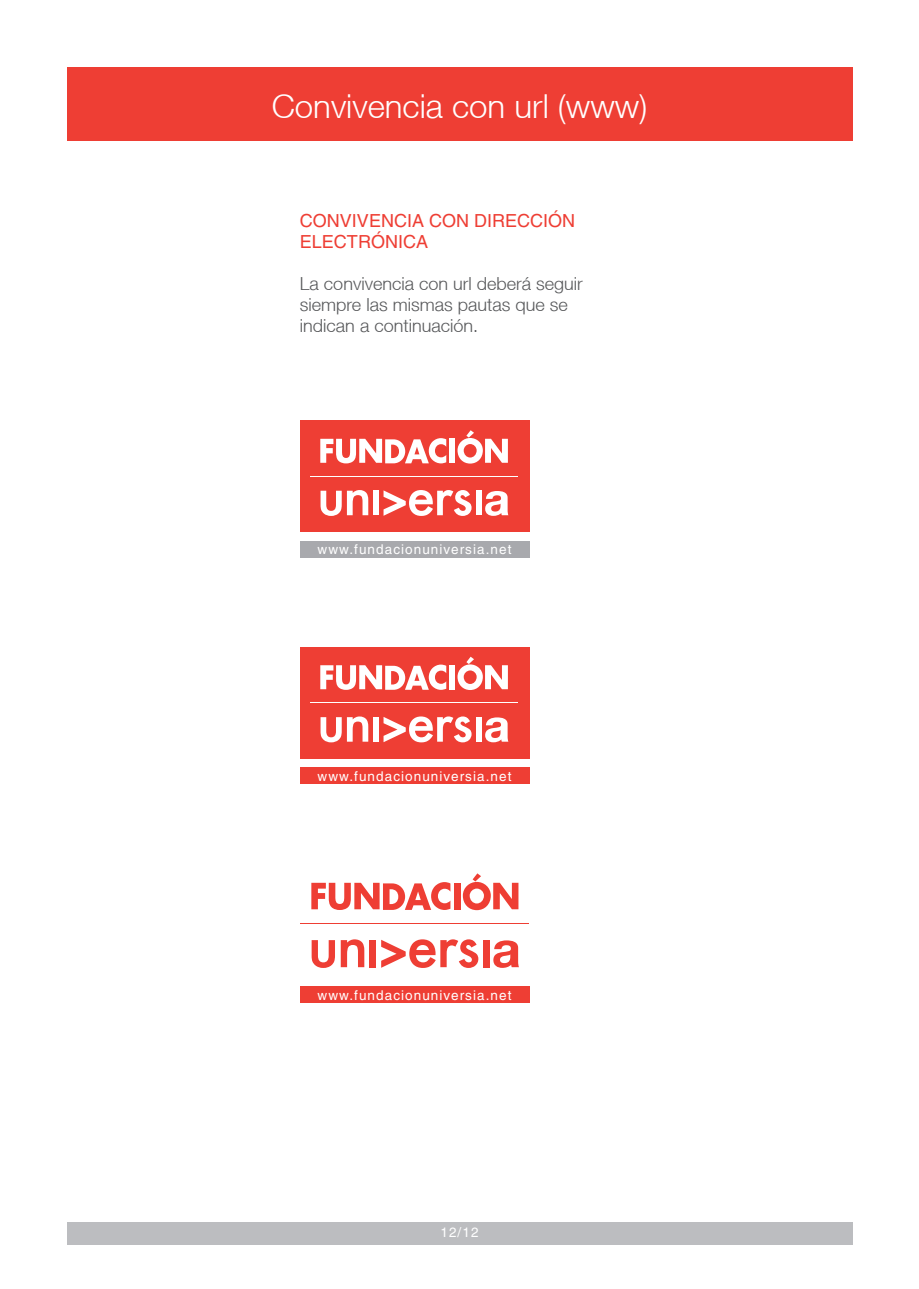
<style>
.page{position:relative;width:919px;height:1289px;background:#fff}
.page>*{position:absolute;margin:0;border:0;box-sizing:border-box;transform-origin:0 0}
.t1{font:300 33px "Helvetica Neue";color:#fff}
.t2{font:300 18px "Helvetica Neue";color:#57585a}
.t3{font:18px "Helvetica";color:#ee3e34}
.t4{font:13.5px "Helvetica";letter-spacing:.08em;color:#fff}
</style>
<div class="page">
<div style="left:67px;top:67px;width:785px;height:73px;background:#ee3e34"></div>
<div style="left:67px;top:1222px;width:785px;height:22px;background:#bcbdc0"></div>
<div style="left:300px;top:420px;width:229px;height:112px;background:#ee3e34"></div>
<svg style="left:320px;top:490px;width:48px;height:26px"></svg>
<div style="left:373px;top:490px;width:6px;height:25px;background:#fff"></div>
<div style="left:476px;top:490px;width:5px;height:25px;background:#fff"></div>
<svg style="left:485px;top:491px;width:23px;height:25px"></svg>
<svg style="left:383px;top:490px;width:88px;height:26px"></svg>
<div style="left:449px;top:439px;width:6px;height:24px;background:#fff"></div>
<svg style="left:457px;top:430px;width:51px;height:33px"></svg>
<svg style="left:320px;top:438px;width:126px;height:25px"></svg>
<hr style="left:310px;top:475px;width:207px;height:1px;background:#fff">
<div style="left:300px;top:541px;width:229px;height:16px;background:#a8a9ad"></div>
<div style="left:300px;top:646px;width:229px;height:112px;background:#ee3e34"></div>
<svg style="left:320px;top:716px;width:48px;height:26px"></svg>
<div style="left:373px;top:717px;width:6px;height:24px;background:#fff"></div>
<div style="left:476px;top:717px;width:5px;height:24px;background:#fff"></div>
<svg style="left:485px;top:717px;width:23px;height:25px"></svg>
<svg style="left:383px;top:716px;width:88px;height:26px"></svg>
<div style="left:449px;top:665px;width:6px;height:24px;background:#fff"></div>
<svg style="left:457px;top:656px;width:51px;height:34px"></svg>
<svg style="left:320px;top:664px;width:126px;height:26px"></svg>
<hr style="left:310px;top:702px;width:207px;height:1px;background:#fff">
<div style="left:300px;top:767px;width:229px;height:16px;background:#ee3e34"></div>
<svg style="left:311px;top:940px;width:24px;height:27px"></svg>
<svg style="left:341px;top:939px;width:23px;height:28px"></svg>
<div style="left:370px;top:940px;width:6px;height:27px;background:#ee3e34"></div>
<div style="left:483px;top:940px;width:6px;height:27px;background:#ee3e34"></div>
<svg style="left:493px;top:940px;width:26px;height:27px"></svg>
<svg style="left:381px;top:939px;width:97px;height:28px"></svg>
<div style="left:454px;top:882px;width:6px;height:27px;background:#ee3e34"></div>
<svg style="left:463px;top:873px;width:55px;height:37px"></svg>
<svg style="left:311px;top:882px;width:139px;height:28px"></svg>
<hr style="left:300px;top:923px;width:229px;height:1px;background:#ee3e34">
<div style="left:300px;top:986px;width:229px;height:16px;background:#ee3e34"></div>
<p class="t1" style="left:272px;top:86px;width:377px">Convivencia con url (www)</p>
<p class="t3" style="left:300px;top:210px;width:277px">CONVIVENCIA CON DIRECCIÓN</p>
<p class="t3" style="left:300px;top:231px;width:130px">ELECTRÓNICA</p>
<p class="t2" style="left:300px;top:272px;width:284px">La convivencia con url deberá seguir</p>
<p class="t2" style="left:300px;top:293px;width:269px">siempre las mismas pautas que se</p>
<p class="t2" style="left:300px;top:314px;width:180px">indican a continuación.</p>
<p class="t4" style="left:317px;top:542px;width:195px">www.fundacionuniversia.net</p>
<p class="t4" style="left:317px;top:768px;width:195px">www.fundacionuniversia.net</p>
<p class="t4" style="left:317px;top:987px;width:195px">www.fundacionuniversia.net</p>
<p class="t4" style="left:440px;top:1224px;width:40px">12/12</p>
</div>
